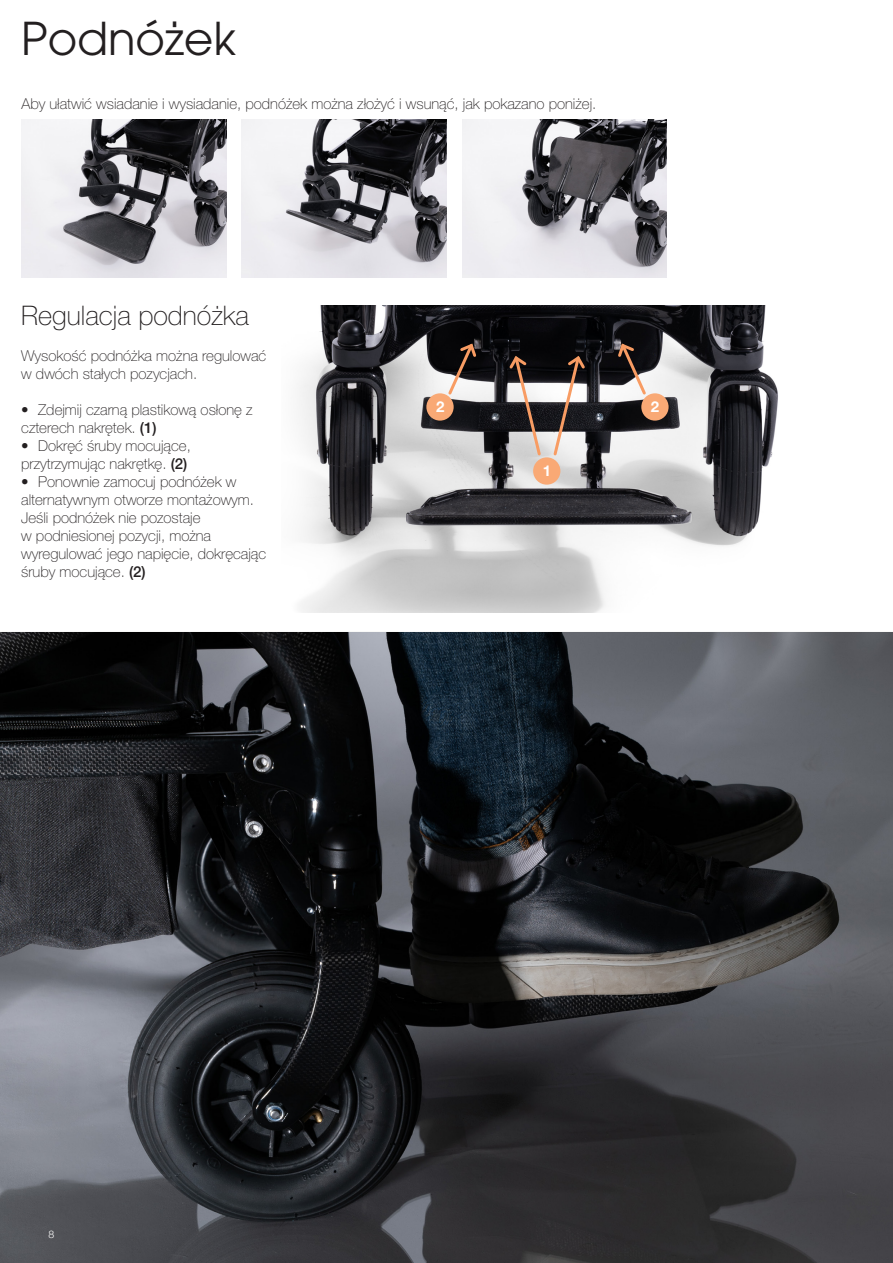
<style>
.page{position:relative;width:893px;height:1263px;background:#fff}
.page>*{position:absolute;margin:0;border:0;box-sizing:border-box;transform-origin:0 0}
.t1{font:45px "ITC Avant Garde Pro";color:#231f20}
.t2{font:100 27px "Helvetica Neue LT Pro";color:#231f20}
.Brödtext{font:100 15px/18px "Helvetica Neue LT Pro";color:#231f20}
.Brödtext-2{font:700 15px "Helvetica Neue LT Pro";color:#fff}
.t3{font:300 10.5px "Helvetica Neue";color:#fff}
.s1{font-weight:500}
</style>
<div class="page">
<img style="left:0;top:632px;width:893px;height:631px">
<img style="left:21px;top:119px;width:205px;height:159px">
<img style="left:242px;top:119px;width:204px;height:159px">
<img style="left:462px;top:119px;width:205px;height:159px">
<img style="left:299px;top:306px;width:479px;height:306px">
<svg style="left:507px;top:354px;width:36px;height:104px"></svg>
<svg style="left:446px;top:341px;width:32px;height:56px"></svg>
<svg style="left:616px;top:341px;width:32px;height:56px"></svg>
<div style="left:533px;top:457px;width:27px;height:28px;background:#f9a975;border-radius:50%"></div>
<div style="left:426px;top:393px;width:28px;height:28px;background:#f9a975;border-radius:50%"></div>
<div style="left:641px;top:393px;width:28px;height:28px;background:#f9a975;border-radius:50%"></div>
<svg style="left:551px;top:354px;width:36px;height:104px"></svg>
<p class="t1" style="left:21px;top:10px;width:216px">Podnóżek</p>
<p class="Brödtext" style="left:21px;top:94px;width:576px">Aby ułatwić wsiadanie i wysiadanie, podnóżek można złożyć i wsunąć, jak pokazano poniżej.</p>
<p class="t2" style="left:21px;top:300px;width:229px">Regulacja podnóżka</p>
<p class="Brödtext" style="left:21px;top:346px;width:247px">Wysokość podnóżka można regulować w dwóch stałych pozycjach.</p>
<p class="Brödtext" style="left:21px;top:400px;width:233px">• Zdejmij czarną plastikową osłonę z czterech nakrętek. <span class="s1">(1)</span></p>
<p class="Brödtext" style="left:21px;top:436px;width:171px">• Dokręć śruby mocujące, przytrzymując nakrętkę. <span class="s1">(2)</span></p>
<p class="Brödtext" style="left:21px;top:472px;width:246px">• Ponownie zamocuj podnóżek w alternatywnym otworze montażowym.<br>Jeśli podnóżek nie pozostaje<br>w podniesionej pozycji, można wyregulować jego napięcie, dokręcając śruby mocujące. <span class="s1">(2)</span></p>
<p class="Brödtext-2" style="left:436px;top:398px;width:10px">2</p>
<p class="Brödtext-2" style="left:651px;top:398px;width:10px">2</p>
<p class="Brödtext-2" style="left:543px;top:462px;width:10px">1</p>
<p class="t3" style="left:49px;top:1226px;width:7px">8</p>
</div>
